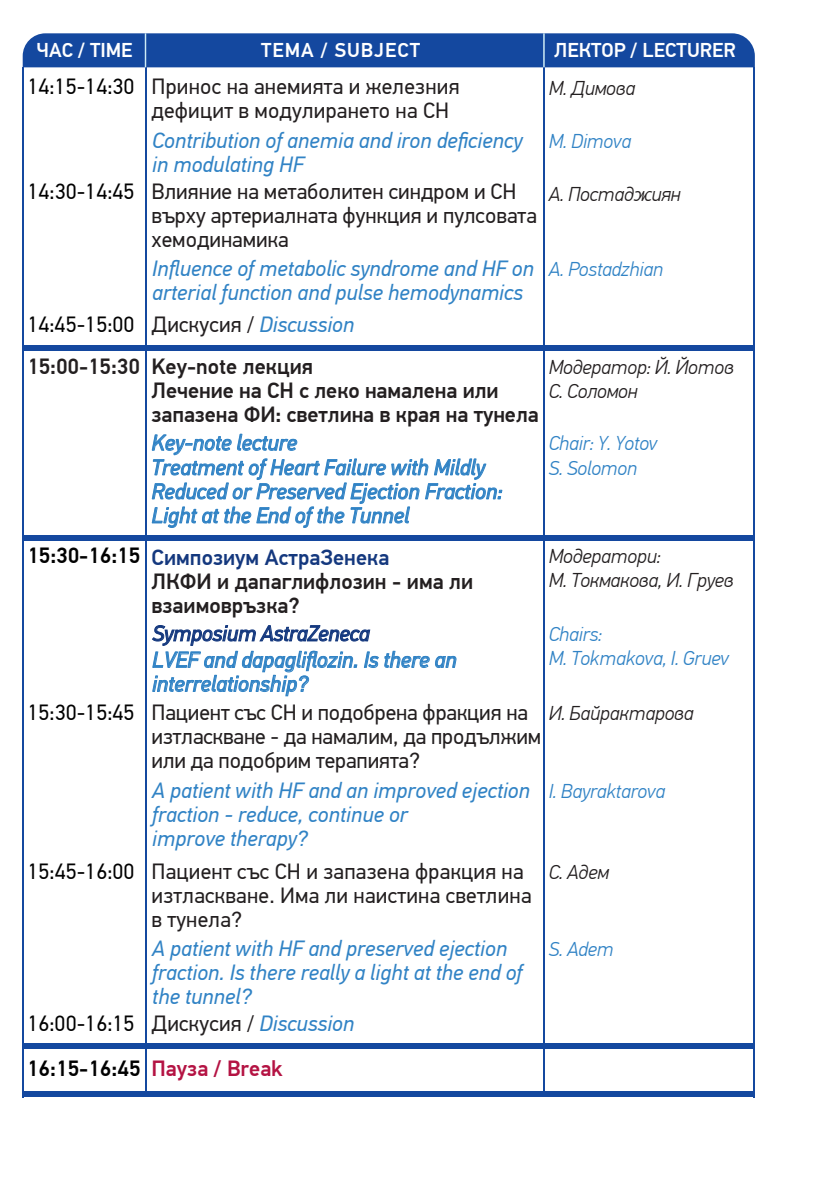
<style>
.page{position:relative;width:840px;height:1191px;background:#fff}
.page>*{position:absolute;margin:0;border:0;box-sizing:border-box;transform-origin:0 0}
.t1{font:italic 22px/24px "PF Din Text Pro";color:#3183c5}
.t2{font:22px/24px "PF Din Text Pro";color:#231f20}
.t3{font:500 22px/24px "PF Din Text Pro";letter-spacing:-.005em;color:#231f20}
.t4{font:22px "PF Din Text Pro";letter-spacing:.01em;color:#010101}
.t5{font:500 22px "PF Din Text Pro";color:#010101}
.t6{font:500 22px "PF Din Text Pro";color:#14387e}
.t7{font:italic 22px "PF Din Text Pro";letter-spacing:-.01em;color:#14387e}
.t8{font:italic 300 20px/24px "PF Din Text Pro";letter-spacing:-.01em;color:#231f20}
.t9{font:italic 300 20px/24px "PF Din Text Pro";letter-spacing:-.01em;color:#3183c5}
.t10{font:500 20px "PF Din Text Pro";color:#fff}
.t11{font:500 20px "PF Din Text Pro";letter-spacing:.05em;color:#fff}
.s1{color:#010101}
.s2{font-weight:300;font-size:20px}
.s3{color:#231f20}
.s4{font-style:italic;color:#3183c5}
.s5{color:#b41343}
</style>
<div class="page">
<div style="left:23px;top:345px;width:730px;height:6px;background:#14489f"></div>
<div style="left:23px;top:535px;width:730px;height:5px;background:#14489f"></div>
<div style="left:23px;top:1043px;width:730px;height:6px;background:#14489f"></div>
<div style="left:23px;top:1091px;width:730px;height:6px;background:#14489f"></div>
<div style="left:23px;top:33px;width:731px;height:34px;background:#14489f"></div>
<hr style="left:23px;top:67px;width:1px;height:1030px;background:#14489f">
<hr style="left:753px;top:67px;width:1px;height:1030px;background:#14489f">
<hr style="left:543px;top:64px;width:1px;height:1029px;background:#14489f">
<hr style="left:145px;top:67px;width:1px;height:1027px;background:#14489f">
<hr style="left:543px;top:33px;width:1px;height:34px;background:#cdebf5">
<svg style="left:435px;top:655px;width:21px;height:13px"></svg>
<svg style="left:152px;top:625px;width:277px;height:71px"></svg>
<hr style="left:145px;top:33px;width:1px;height:34px;background:#cdebf5">
<svg style="left:152px;top:434px;width:350px;height:94px"></svg>
<p class="t10" style="left:36px;top:38px;width:97px">ЧАС / TIME</p>
<p class="t11" style="left:261px;top:38px;width:160px">ТЕМА / SUBJECT</p>
<p class="t10" style="left:554px;top:38px;width:183px">ЛЕКТОР / LECTURER</p>
<p class="t2" style="left:151px;top:74px;width:309px;text-indent:-124px"><span class="s1">14:15-14:30</span> Принос на анемията и железния дефицит в модулирането на СН</p>
<p class="t8" style="left:548px;top:77px;width:88px">М. Димова</p>
<p class="t1" style="left:152px;top:129px;width:371px">Contribution of anemia and iron deficiency in modulating HF</p>
<p class="t2" style="left:151px;top:180px;width:386px;text-indent:-124px"><span class="s1">14:30-14:45</span> Влияние на метаболитен синдром и СН върху артериалната функция и пулсовата хемодинамика</p>
<p class="t8" style="left:548px;top:182px;width:133px">А. Постаджиян</p>
<p class="t1" style="left:152px;top:256px;width:512px">Influence of metabolic syndrome and HF on <span class="s2">A. Postadzhian </span>arterial function and pulse hemodynamics</p>
<p class="t9" style="left:548px;top:129px;width:84px">M. Dimova</p>
<p class="t4" style="left:27px;top:312px;width:328px">14:45-15:00 <span class="s3">Дискусия /</span> <span class="s4">Discussion</span></p>
<p class="t3" style="left:27px;top:354px;width:114px">15:00-15:30</p>
<p class="t8" style="left:548px;top:355px;width:186px">Модератор: Й. Йотов</p>
<p class="t3" style="left:151px;top:379px;width:388px">Лечение на СН с леко намалена или запазена ФИ: светлина в края на тунела</p>
<p class="t3" style="left:151px;top:354px;width:163px">Key-note лекция</p>
<p class="t8" style="left:548px;top:379px;width:90px">С. Соломон</p>
<p class="t5" style="left:27px;top:542px;width:114px">15:30-16:15</p>
<p class="t1" style="left:151px;top:431px;width:147px">Key-note lecture</p>
<p class="t1" style="left:151px;top:455px;width:352px">Treatment of Heart Failure with Mildly<br>Reduced or Preserved Ejection Fraction:<br>Light at the End of the Tunnel</p>
<p class="t6" style="left:151px;top:544px;width:239px">Симпозиум АстраЗенека</p>
<p class="t3" style="left:151px;top:569px;width:323px">ЛКФИ и дапаглифлозин - има ли взаимовръзка?</p>
<p class="t7" style="left:152px;top:620px;width:219px">Symposium AstraZeneca</p>
<p class="t1" style="left:152px;top:648px;width:306px">LVEF and dapagliflozin. Is there an interrelationship?</p>
<p class="t9" style="left:548px;top:432px;width:110px">Chair: Y. Yotov</p>
<p class="t9" style="left:548px;top:456px;width:90px">S. Solomon</p>
<p class="t8" style="left:548px;top:545px;width:186px">Модератори:<br>М. Токмакова, И. Груев</p>
<p class="t9" style="left:548px;top:622px;width:182px">Chairs:<br>M. Tokmakova, I. Gruev</p>
<p class="t2" style="left:151px;top:700px;width:391px;text-indent:-124px"><span class="s1">15:30-15:45</span> Пациент със СН и подобрена фракция на изтласкване - да намалим, да продължим или да подобрим терапията?</p>
<p class="t8" style="left:548px;top:701px;width:146px">И. Байрактарова</p>
<p class="t1" style="left:152px;top:778px;width:514px">A patient with HF and an improved ejection <span class="s2">I. Bayraktarova </span>fraction - reduce, continue or<br>improve therapy?</p>
<p class="t2" style="left:151px;top:859px;width:381px;text-indent:-124px"><span class="s1">15:45-16:00</span> Пациент със СН и запазена фракция на изтласкване. Има ли наистина светлина в тунела?</p>
<p class="t8" style="left:548px;top:861px;width:62px">С. Адем</p>
<p class="t1" style="left:152px;top:936px;width:356px">A patient with HF and preserved ejection</p>
<p class="t9" style="left:548px;top:938px;width:66px">S. Adem</p>
<p class="t1" style="left:152px;top:960px;width:371px">fraction. Is there really a light at the end of the tunnel?</p>
<p class="t4" style="left:27px;top:1010px;width:328px">16:00-16:15 <span class="s3">Дискусия /</span> <span class="s4">Discussion</span></p>
<p class="t5" style="left:27px;top:1055px;width:257px">16:15-16:45 <span class="s5">Пауза / Break</span></p>
</div>
